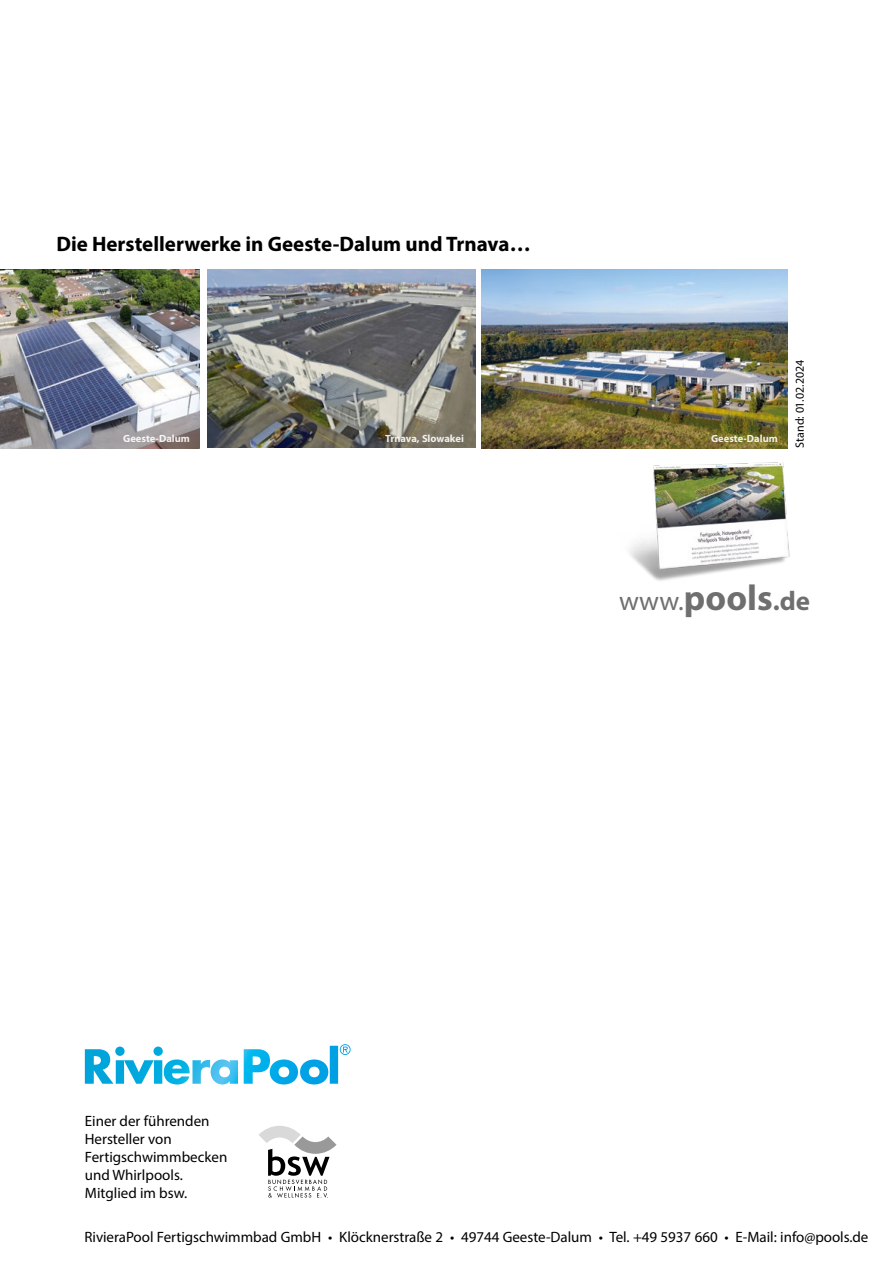
<style>
.page{position:relative;width:893px;height:1263px;background:#fff}
.page>*{position:absolute;margin:0;border:0;box-sizing:border-box;transform-origin:0 0}
.t1{font:700 36px "Myriad Pro";color:#706f6f}
.t2{font:700 21px "Myriad Pro";color:#000}
.t3{font:15px/18px "Myriad Pro";letter-spacing:-.005em;color:#000}
.t4{font:12px "Myriad Pro";letter-spacing:-.01em;color:#000}
.t5{font:700 10.5px "Myriad Pro";color:#fff}
.s1{font-weight:400;font-size:27px}
.s2{font-size:27px}
</style>
<div class="page">
<img style="left:207px;top:269px;width:268px;height:179px">
<img style="left:569px;top:448px;width:221px;height:133px">
<img style="left:0;top:269px;width:200px;height:179px">
<img style="left:482px;top:269px;width:306px;height:179px">
<svg style="left:259px;top:1126px;width:77px;height:72px"></svg>
<svg style="left:85px;top:1044px;width:266px;height:40px"></svg>
<h2 class="t2" style="left:56px;top:231px;width:476px">Die Herstellerwerke in Geeste-Dalum und Trnava…</h2>
<p class="t5" style="left:123px;top:431px;width:68px">Geeste-Dalum</p>
<p class="t5" style="left:385px;top:431px;width:80px">Trnava, Slowakei</p>
<p class="t5" style="left:711px;top:431px;width:68px">Geeste-Dalum</p>
<p class="t4" style="left:792px;top:448px;width:89px;rotate:-90deg">Stand: 01.02.2024</p>
<h1 class="t1" style="left:619px;top:574px;width:192px"><span class="s1">www.</span>pools<span class="s2">.de</span></h1>
<p class="t3" style="left:85px;top:1112px;width:144px">Einer der führenden<br>Hersteller von<br>Fertigschwimmbecken und Whirlpools.<br>Mitglied im bsw.</p>
<p class="t3" style="left:84px;top:1227px;width:786px">RivieraPool Fertigschwimmbad GmbH • Klöcknerstraße 2 • 49744 Geeste-Dalum • Tel. +49 5937 660 • E-Mail: info@pools.de</p>
</div>
